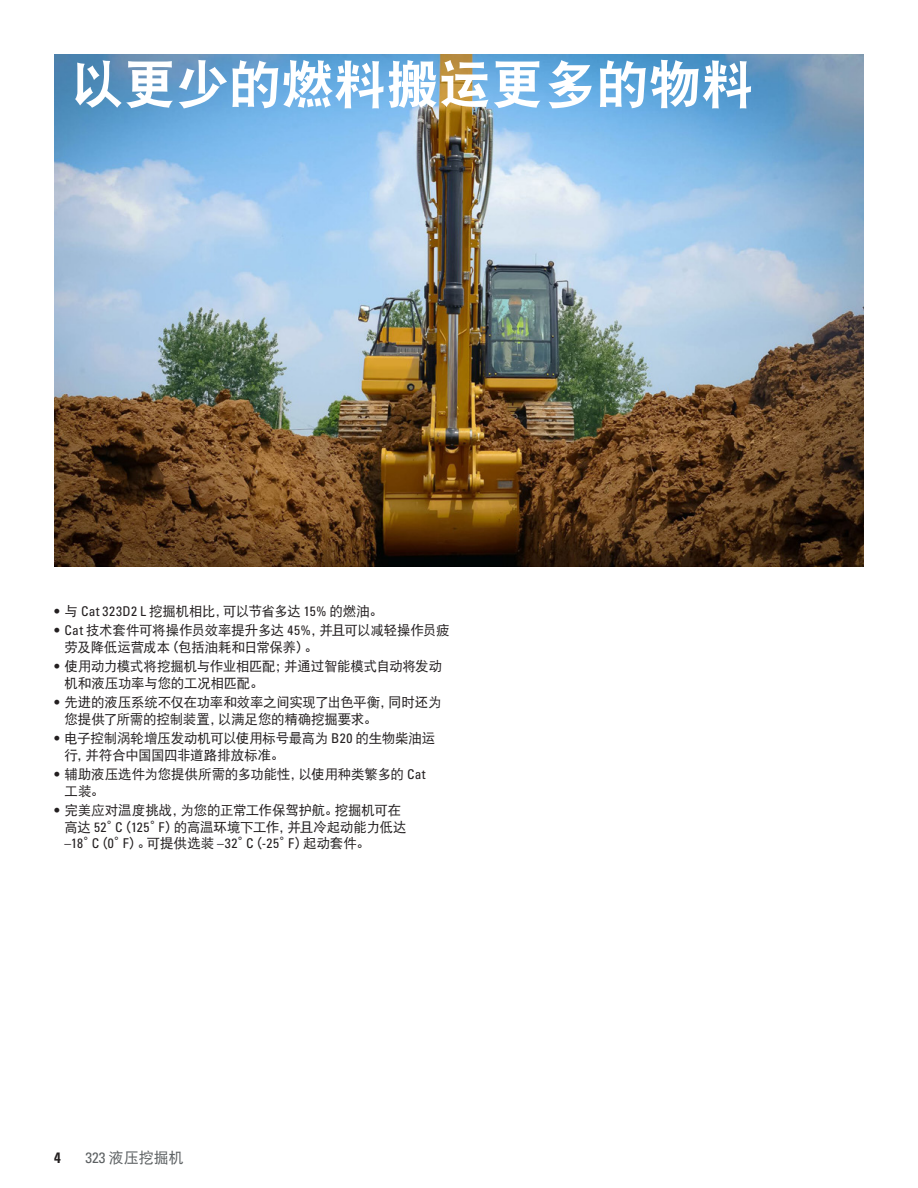
<style>
.page{position:relative;width:918px;height:1188px;background:#fff}
.page>*{position:absolute;margin:0;border:0;box-sizing:border-box;transform-origin:0 0}
.t1{font:52.5px "DFP Hei W9";color:#fff}
.t2{font:15px "DFP Hei W5";color:#5d6163}
.t3{font:15px "Univers LTCYR 67 Bold Cond";color:#231f20}
.t4{font:13.5px/16.5px "DFP Hei W5";letter-spacing:-.02em;color:#231f20}
.t5{font:13.5px "DFP Hei W5";letter-spacing:-.04em;color:#231f20}
.s1{font-family:"Univers LT Std";font-weight:700;font-stretch:condensed}
.s2{font-family:"Univers LTCYR 57";font-stretch:condensed}
</style>
<div class="page">
<img style="left:54px;top:54px;width:810px;height:513px">
<h1 class="t1" style="left:71px;top:56px;width:684px">以更少的燃料搬运更多的物料</h1>
<p class="t5" style="left:54px;top:603px;width:330px"><span class="s1">•</span> 与 <span class="s2">Cat 323D2 L</span> 挖掘机相比，可以节省多达 <span class="s2">15%</span> 的燃油。</p>
<p class="t4" style="left:65px;top:622px;width:387px;text-indent:-11px"><span class="s1">•</span> <span class="s2">Cat</span> 技术套件可将操作员效率提升多达 <span class="s2">45%</span>，并且可以减轻操作员疲劳及降低运营成本（包括油耗和日常保养）。</p>
<p class="t4" style="left:65px;top:658px;width:379px;text-indent:-11px"><span class="s1">•</span> 使用动力模式将挖掘机与作业相匹配；并通过智能模式自动将发动机和液压功率与您的工况相匹配。</p>
<p class="t4" style="left:65px;top:694px;width:378px;text-indent:-11px"><span class="s1">•</span> 先进的液压系统不仅在功率和效率之间实现了出色平衡，同时还为您提供了所需的控制装置，以满足您的精确挖掘要求。</p>
<p class="t4" style="left:65px;top:730px;width:372px;text-indent:-11px"><span class="s1">•</span> 电子控制涡轮增压发动机可以使用标号最高为 <span class="s2">B20</span> 的生物柴油运行，并符合中国国四非道路排放标准。</p>
<p class="t4" style="left:65px;top:766px;width:363px;text-indent:-11px"><span class="s1">•</span> 辅助液压选件为您提供所需的多功能性，以使用种类繁多的 <span class="s2">Cat</span>工装。</p>
<p class="t4" style="left:65px;top:802px;width:344px;text-indent:-11px"><span class="s1">•</span> 完美应对温度挑战，为您的正常工作保驾护航。挖掘机可在高达 <span class="s2">52</span>°<span class="s2">C</span>（<span class="s2">125</span>°<span class="s2">F</span>）的高温环境下工作，并且冷起动能力低达<span class="s2">–18</span>°<span class="s2">C</span>（<span class="s2">0</span>°<span class="s2">F</span>）。可提供选装 <span class="s2">–32</span>°<span class="s2">C</span>（<span class="s2">-25</span>°<span class="s2">F</span>）起动套件。</p>
<p class="t3" style="left:54px;top:1148px;width:8px">4</p>
<p class="t2" style="left:86px;top:1149px;width:100px"><span class="s2">323</span> 液压挖掘机</p>
</div>
